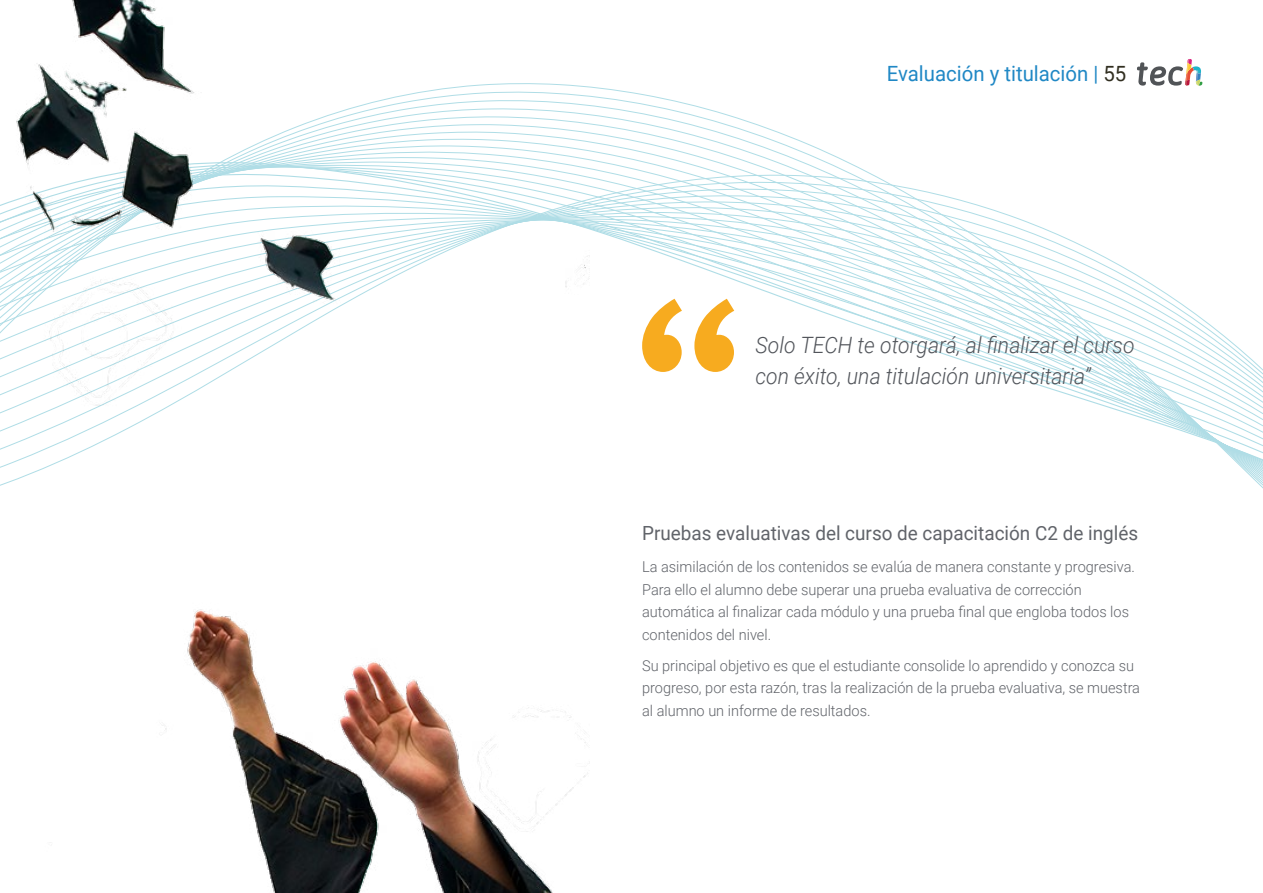
<style>
.page{position:relative;width:1263px;height:893px;background:#fff}
.page>*{position:absolute;margin:0;border:0;box-sizing:border-box;transform-origin:0 0}
.t1{font:italic 300 22.5px/31.5px "Roboto";color:#52555b;scale:.94 1}
.t2{font:21px "Roboto";color:#2088c5}
.t3{font:19.5px "Roboto";color:#61646a}
.t4{font:300 15px/22.5px "Roboto";color:#61646a}
.s1{color:#312e20}
</style>
<div class="page">
<svg style="left:589px;top:83px;width:674px;height:406px"></svg>
<img style="left:0;top:0;width:589px;height:893px">
<svg style="left:1137px;top:59px;width:65px;height:27px"></svg>
<svg style="left:642px;top:299px;width:92px;height:73px"></svg>
<h2 class="t2" style="left:887px;top:59px;width:241px">Evaluación y titulación | <span class="s1">55</span></h2>
<h1 class="t1" style="left:755px;top:328px;width:405px">Solo TECH te otorgará, al finalizar el curso con éxito, una titulación universitaria”</h1>
<h3 class="t3" style="left:642px;top:519px;width:497px">Pruebas evaluativas del curso de capacitación C2 de inglés</h3>
<p class="t4" style="left:642px;top:555px;width:494px">La asimilación de los contenidos se evalúa de manera constante y progresiva.<br>Para ello el alumno debe superar una prueba evaluativa de corrección automática al finalizar cada módulo y una prueba final que engloba todos los contenidos del nivel.</p>
<p class="t4" style="left:642px;top:654px;width:499px">Su principal objetivo es que el estudiante consolide lo aprendido y conozca su progreso, por esta razón, tras la realización de la prueba evaluativa, se muestra al alumno un informe de resultados.</p>
</div>
